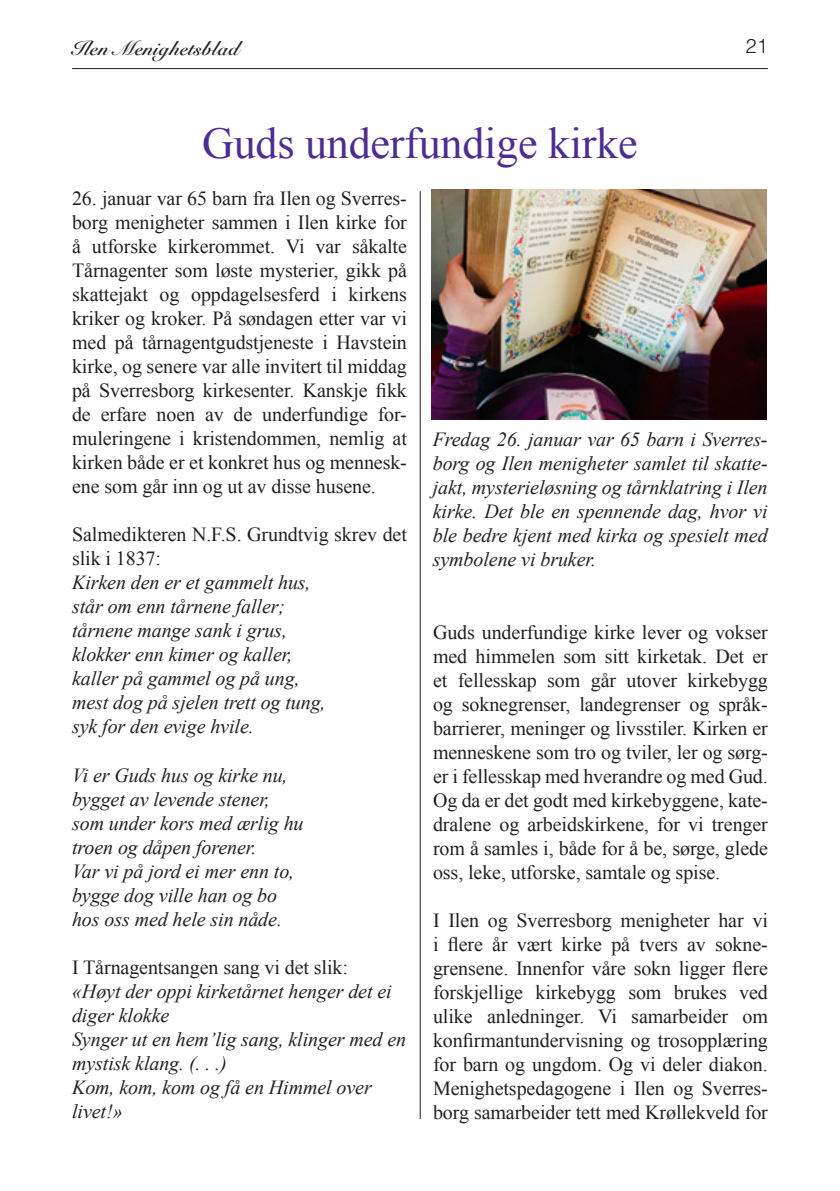
<style>
.page{position:relative;width:840px;height:1191px;background:#fff}
.page>*{position:absolute;margin:0;border:0;box-sizing:border-box;transform-origin:0 0}
.Mellomtittel{font:44px "Times New Roman";letter-spacing:-.005em;color:#4c2e92}
.Mellomtittel-2{font:20px/24px "Times New Roman";letter-spacing:-.005em;color:#231f20;text-align:justify}
.Mellomtittel-3{font:italic 20px/24px "Times New Roman";letter-spacing:-.005em;color:#231f20}
.t1{font:20px "Snell Roundhand Bold Script";letter-spacing:.02em;color:#231f20}
.t2{font:300 20px "Helvetica LT Std";color:#231f20}
</style>
<div class="page">
<hr style="left:72px;top:68px;width:695px;height:1px;background:#231f20">
<hr style="left:419px;top:191px;width:1px;height:928px;background:#231f20">
<img style="left:431px;top:190px;width:335px;height:230px">
<p class="t1" style="left:72px;top:36px;width:168px">Ilen Menighetsblad</p>
<p class="t2" style="left:745px;top:33px;width:24px">21</p>
<p class="Mellomtittel" style="left:202px;top:114px;width:437px">Guds underfundige kirke</p>
<p class="Mellomtittel-2" style="left:72px;top:186px;width:336px">26. januar var 65 barn fra Ilen og Sverres&shy;borg menigheter sammen i Ilen kirke for å utforske kirkerommet. Vi var såkalte Tårnagenter som løste mysterier, gikk på skattejakt og oppdagelsesferd i kirkens kriker og kroker. På søndagen etter var vi med på tårnagentgudstjeneste i Havstein kirke, og senere var alle invitert til middag på Sverresborg kirkesenter. Kanskje fikk de erfare noen av de underfundige for&shy;muleringene i kristendommen, nemlig at kirken både er et konkret hus og mennesk&shy;ene som går inn og ut av disse husene.</p>
<p class="Mellomtittel-2" style="left:72px;top:522px;width:336px">Salmedikteren N.F.S. Grundtvig skrev det slik i 1837:</p>
<p class="Mellomtittel-3" style="left:72px;top:570px;width:240px">Kirken den er et gammelt hus,</p>
<p class="Mellomtittel-3" style="left:72px;top:594px;width:214px">står om enn tårnene faller;</p>
<p class="Mellomtittel-3" style="left:72px;top:618px;width:216px">tårnene mange sank i grus,</p>
<p class="Mellomtittel-3" style="left:72px;top:642px;width:222px">klokker enn kimer og kaller,</p>
<p class="Mellomtittel-3" style="left:72px;top:666px;width:229px">kaller på gammel og på ung,</p>
<p class="Mellomtittel-3" style="left:72px;top:690px;width:255px">mest dog på sjelen trett og tung,</p>
<p class="Mellomtittel-3" style="left:72px;top:714px;width:183px">syk for den evige hvile.</p>
<p class="Mellomtittel-3" style="left:72px;top:762px;width:217px">Vi er Guds hus og kirke nu,</p>
<p class="Mellomtittel-3" style="left:72px;top:786px;width:199px">bygget av levende stener,</p>
<p class="Mellomtittel-3" style="left:72px;top:810px;width:233px">som under kors med ærlig hu</p>
<p class="Mellomtittel-3" style="left:72px;top:834px;width:186px">troen og dåpen forener.</p>
<p class="Mellomtittel-3" style="left:72px;top:858px;width:224px">Var vi på jord ei mer enn to,</p>
<p class="Mellomtittel-3" style="left:72px;top:882px;width:206px">bygge dog ville han og bo</p>
<p class="Mellomtittel-3" style="left:72px;top:906px;width:211px">hos oss med hele sin nåde.</p>
<p class="Mellomtittel-2" style="left:72px;top:954px;width:277px">I Tårnagentsangen sang vi det slik:</p>
<p class="Mellomtittel-3" style="left:72px;top:978px;width:321px">«Høyt der oppi kirketårnet henger det ei diger klokke</p>
<p class="Mellomtittel-3" style="left:72px;top:1026px;width:335px">Synger ut en hem’lig sang, klinger med en mystisk klang. (. . .)</p>
<p class="Mellomtittel-3" style="left:72px;top:1074px;width:301px">Kom, kom, kom og få en Himmel over livet!»</p>
<p class="Mellomtittel-3" style="left:432px;top:427px;width:336px;text-align:justify">Fredag 26. januar var 65 barn i Sverres&shy;borg og Ilen menigheter samlet til skatte&shy;jakt, mysterieløsning og tårnklatring i Ilen kirke. Det ble en spennende dag, hvor vi ble bedre kjent med kirka og spesielt med symbolene vi bruker.</p>
<p class="Mellomtittel-2" style="left:433px;top:620px;width:336px">Guds underfundige kirke lever og vokser med himmelen som sitt kirketak. Det er et fellesskap som går utover kirkebygg og soknegrenser, landegrenser og språk&shy;barrierer, meninger og livsstiler. Kirken er menneskene som tro og tviler, ler og sørg&shy;er i fellesskap med hverandre og med Gud.<br>Og da er det godt med kirkebyggene, kate&shy;dralene og arbeidskirkene, for vi trenger rom å samles i, både for å be, sørge, glede oss, leke, utforske, samtale og spise.</p>
<p class="Mellomtittel-2" style="left:433px;top:908px;width:336px">I Ilen og Sverresborg menigheter har vi i flere år vært kirke på tvers av sokne&shy;grensene. Innenfor våre sokn ligger flere forskjellige kirkebygg som brukes ved ulike anledninger. Vi samarbeider om konfirmantundervisning og trosopplæring for barn og ungdom. Og vi deler diakon.<br>Menighetspedagogene i Ilen og Sverres&shy;borg samarbeider tett med Krøllekveld for</p>
</div>
